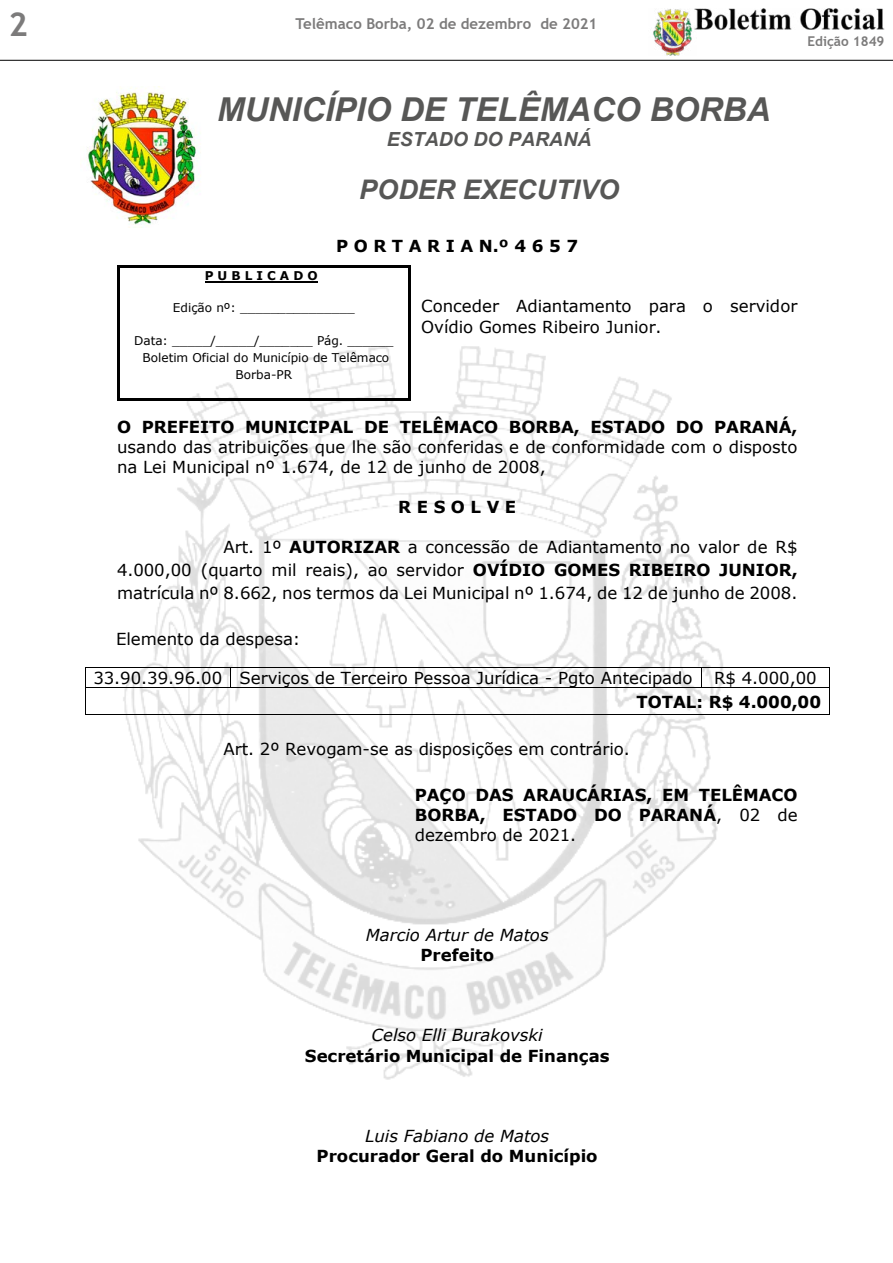
<style>
.page{position:relative;width:893px;height:1263px;background:#fff}
.page>*{position:absolute;margin:0;border:0;box-sizing:border-box;transform-origin:0 0}
.t1{font:italic 700 33px "Arial";color:#575756}
.t2{font:700 33px "Trebuchet MS";color:#7c7b7b}
.t3{font:italic 700 27px "Arial";color:#575756}
.t4{font:italic 700 19.5px "Arial";color:#575756}
.t5{font:16.5px/23.1px "Verdana";letter-spacing:-.005em;color:#000}
.t6{font:700 16.5px/20px "Verdana";color:#000;text-align:justify}
.t7{font:italic 16.5px "Verdana";color:#000}
.t8{font:700 15px "Trebuchet MS";color:#7c7b7b}
.t9{font:700 13.5px "Trebuchet MS";color:#7c7b7b}
.t10{font:12px/16.8px "Verdana";letter-spacing:-.005em;color:#000;text-align:center}
.t11{font:700 12px "Verdana";color:#000}
.s1{font-weight:700}
.s2{font-weight:400}
</style>
<div class="page">
<img style="left:653px;top:9px;width:43px;height:47px">
<img style="left:693px;top:8px;width:191px;height:21px">
<hr style="left:0;top:60px;width:893px;height:1px;background:#000">
<img style="left:87px;top:87px;width:114px;height:138px">
<img style="left:86px;top:306px;width:687px;height:774px">
<hr style="left:86px;top:667px;width:144px;height:1px;background:#000">
<hr style="left:231px;top:667px;width:470px;height:1px;background:#000">
<hr style="left:702px;top:667px;width:127px;height:1px;background:#000">
<hr style="left:86px;top:688px;width:144px;height:1px;background:#000">
<svg style="left:230px;top:667px;width:1px;height:22px"></svg>
<hr style="left:231px;top:688px;width:470px;height:1px;background:#000">
<svg style="left:701px;top:667px;width:1px;height:22px"></svg>
<hr style="left:702px;top:688px;width:127px;height:1px;background:#000">
<svg style="left:85px;top:667px;width:1px;height:48px"></svg>
<hr style="left:86px;top:714px;width:743px;height:1px;background:#000">
<svg style="left:829px;top:667px;width:1px;height:48px"></svg>
<hr style="left:205px;top:281px;width:113px;height:1px;background:#000">
<hr style="left:119px;top:266px;width:289px;height:2px;background:#000">
<hr style="left:117px;top:268px;width:2px;height:130px;background:#000">
<hr style="left:119px;top:398px;width:289px;height:3px;background:#000">
<hr style="left:408px;top:268px;width:3px;height:130px;background:#000">
<h1 class="t2" style="left:9px;top:3px;width:21px">2</h1>
<p class="t8" style="left:296px;top:14px;width:303px">Telêmaco Borba, 02 de dezembro de 2021</p>
<p class="t9" style="left:807px;top:33px;width:79px">Edição 1849</p>
<h1 class="t1" style="left:217px;top:87px;width:555px">MUNICÍPIO DE TELÊMACO BORBA</h1>
<p class="t4" style="left:387px;top:126px;width:206px">ESTADO DO PARANÁ</p>
<h2 class="t3" style="left:359px;top:172px;width:261px">PODER EXECUTIVO</h2>
<p class="t6" style="left:336px;top:236px;width:244px">P O R T A R I AN.º 4 657</p>
<p class="t11" style="left:205px;top:267px;width:115px">P U B L I C A D O</p>
<p class="t10" style="left:173px;top:299px;width:183px">Edição nº: _______________</p>
<p class="t10" style="left:134px;top:332px;width:261px">Data: _____/_____/_______ Pág. ______<br>Boletim Oficial do Município de Telêmaco<br>Borba-PR</p>
<p class="t5" style="left:421px;top:296px;width:378px;line-height:20.1px">Conceder Adiantamento para o servidor<br>Ovídio Gomes Ribeiro Junior.</p>
<p class="t6" style="left:117px;top:416px;width:682px">O PREFEITO MUNICIPAL DE TELÊMACO BORBA, ESTADO DO PARANÁ,</p>
<p class="t5" style="left:117px;top:437px;width:682px;line-height:20px">usando das atribuições que lhe são conferidas e de conformidade com o disposto na Lei Municipal nº 1.674, de 12 de junho de 2008,</p>
<p class="t6" style="left:398px;top:497px;width:120px">R E S O L V E</p>
<p class="t5" style="left:117px;top:535px;width:682px;text-align:justify;text-indent:106px">Art. 1º <span class="s1">AUTORIZAR</span> a concessão de Adiantamento no valor de R$ 4.000,00 (quarto mil reais), ao servidor <span class="s1">OVÍDIO GOMES RIBEIRO JUNIOR, </span>matrícula nº 8.662, nos termos da Lei Municipal nº 1.674, de 12 de junho de 2008.</p>
<p class="t5" style="left:116px;top:627px;width:186px">Elemento da despesa:</p>
<p class="t5" style="left:93px;top:666px;width:601px">33.90.39.96.00 Serviços de Terceiro Pessoa Jurídica - Pgto Antecipado</p>
<p class="t5" style="left:714px;top:666px;width:104px">R$ 4.000,00</p>
<p class="t6" style="left:636px;top:692px;width:186px">TOTAL: R$ 4.000,00</p>
<p class="t5" style="left:223px;top:737px;width:408px">Art. 2º Revogam-se as disposições em contrário.</p>
<p class="t6" style="left:415px;top:784px;width:384px">PAÇO DAS ARAUCÁRIAS, EM TELÊMACO BORBA, ESTADO DO PARANÁ<span class="s2">, 02 de dezembro de 2021.</span></p>
<p class="t7" style="left:366px;top:924px;width:184px">Marcio Artur de Matos</p>
<p class="t6" style="left:420px;top:945px;width:75px">Prefeito</p>
<p class="t7" style="left:372px;top:1024px;width:173px">Celso Elli Burakovski</p>
<p class="t6" style="left:305px;top:1045px;width:306px">Secretário Municipal de Finanças</p>
<p class="t7" style="left:365px;top:1124px;width:185px">Luis Fabiano de Matos</p>
<p class="t6" style="left:317px;top:1145px;width:283px">Procurador Geral do Município</p>
</div>
